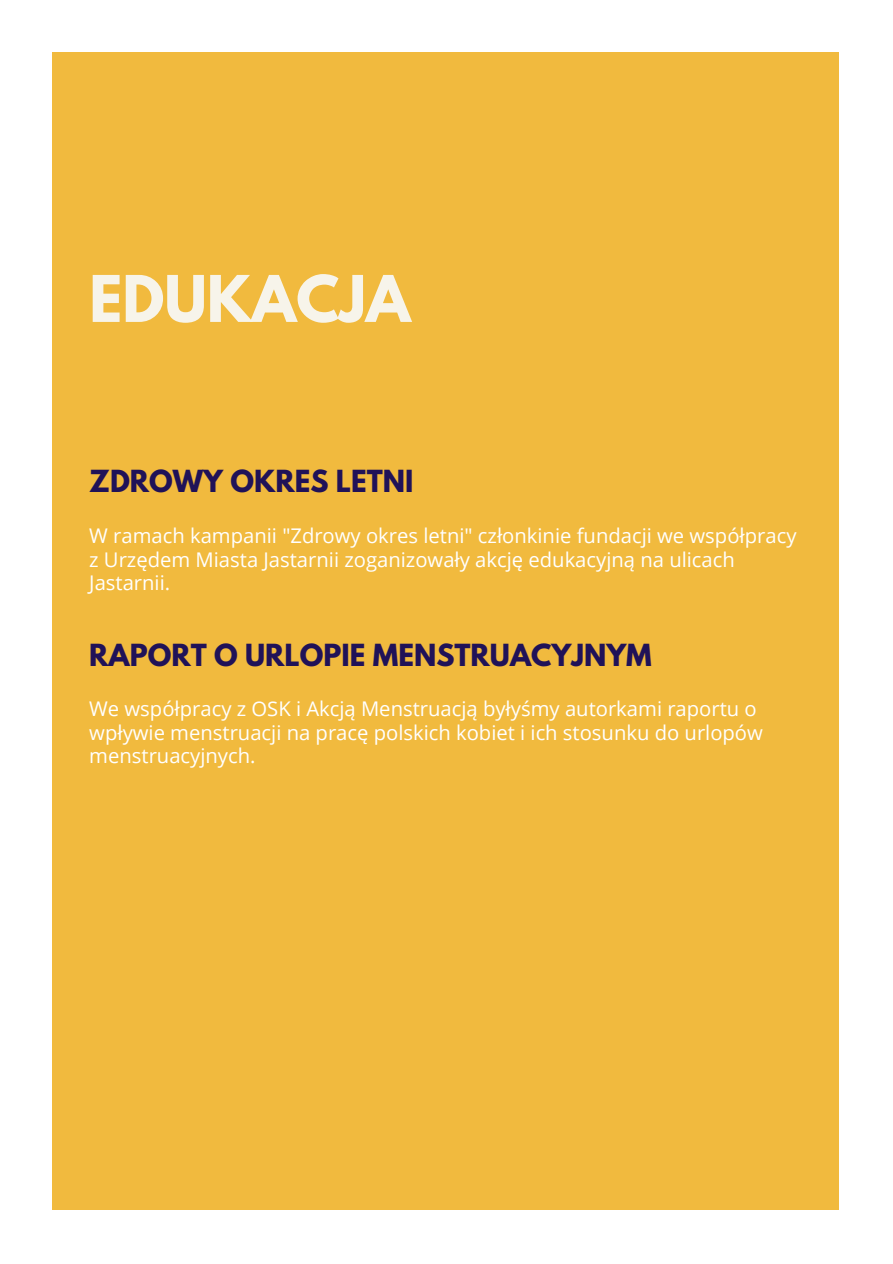
<style>
.page{position:relative;width:893px;height:1264px;background:#fff}
.page>*{position:absolute;margin:0;border:0;box-sizing:border-box;transform-origin:0 0}
.t1{font:700 57px "League Spartan";color:#f7f4ea}
.t2{font:700 27px "League Spartan";color:#201258}
.t3{font:20.25px/23.5px "Open Sans";color:#fff}
</style>
<div class="page">
<div style="left:52px;top:52px;width:787px;height:1157px;background:#f1ba3e"></div>
<h1 class="t1" style="left:89px;top:270px;width:323px">EDUKACJA</h1>
<h2 class="t2" style="left:89px;top:468px;width:325px">ZDROWY OKRES LETNI</h2>
<p class="t3" style="left:89px;top:523px;width:708px">W ramach kampanii "Zdrowy okres letni" członkinie fundacji we współpracy z Urzędem Miasta Jastarnii zoganizowały akcję edukacyjną na ulicach<br>Jastarnii.</p>
<h2 class="t2" style="left:89px;top:641px;width:564px">RAPORT O URLOPIE MENSTRUACYJNYM</h2>
<p class="t3" style="left:89px;top:696px;width:675px">We współpracy z OSK i Akcją Menstruacją byłyśmy autorkami raportu o wpływie menstruacji na pracę polskich kobiet i ich stosunku do urlopów menstruacyjnych.</p>
</div>
